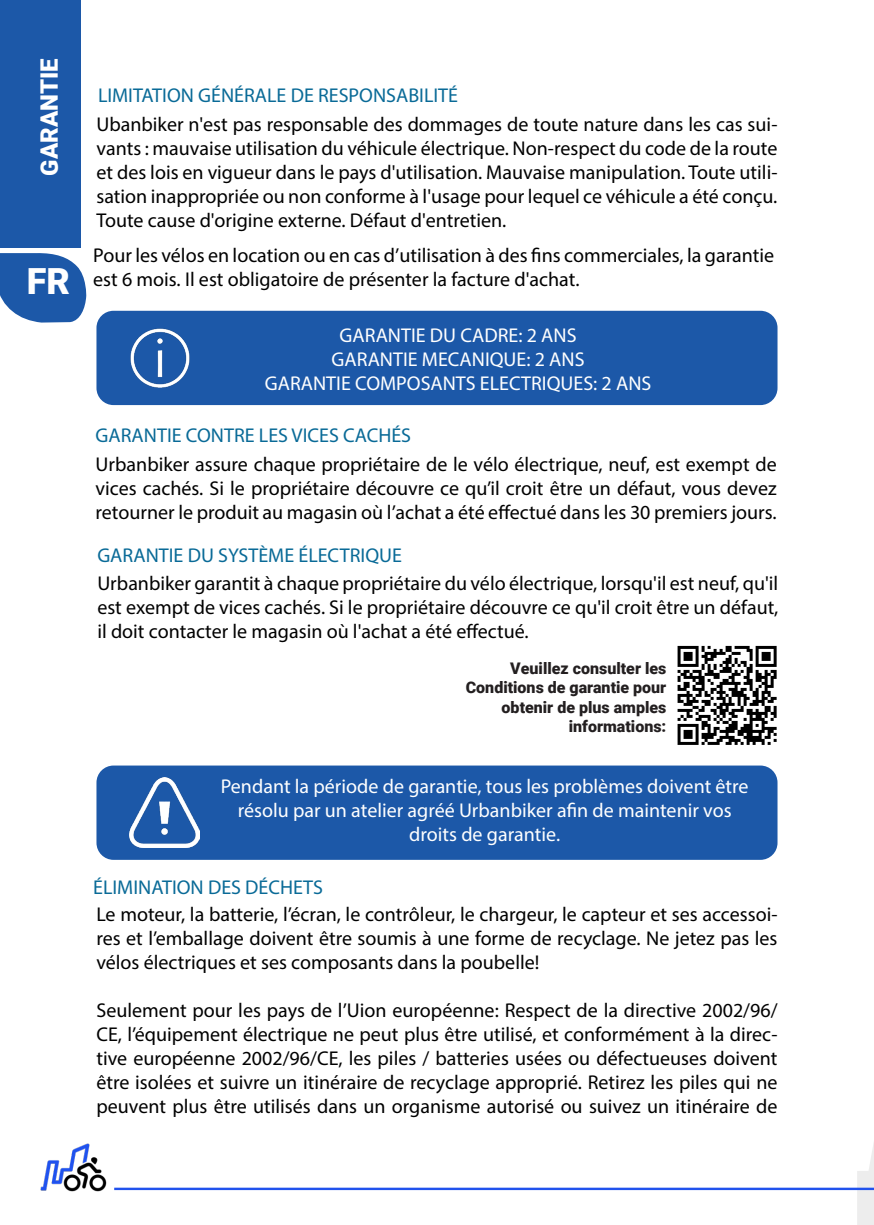
<style>
.page{position:relative;width:874px;height:1225px;background:#fff}
.page>*{position:absolute;margin:0;border:0;box-sizing:border-box;transform-origin:0 0}
.t1{font:900 36px "Roboto";color:#fff}
.t2{font:900 24px "Roboto";color:#fff}
.t3{font:20px/24px "Myriad Pro";color:#000;text-align:justify}
.t4{font:20px/24px "Myriad Pro";color:#fff;text-align:center}
.t5{font:20px "Myriad Pro";color:#096a97}
.t6{font:900 16px/19.2px "Roboto";color:#231f20;text-align:right}
</style>
<div class="page">
<img style="left:40px;top:1143px;width:67px;height:49px">
<svg style="left:0;top:253px;width:87px;height:69px;background:#3b6eb3"></svg>
<div style="left:0;top:0;width:81px;height:247px;background:#1c58a8"></div>
<div style="left:96px;top:311px;width:681px;height:94px;background:#1c58a8;border-radius:17px"></div>
<img style="left:130px;top:328px;width:60px;height:60px">
<div style="left:96px;top:765px;width:681px;height:95px;background:#1c58a8;border-radius:17px"></div>
<svg style="left:114px;top:645px;width:759px;height:580px"></svg>
<p class="t2" style="left:32px;top:175px;width:119px;rotate:-90deg">GARANTIE</p>
<p class="t1" style="left:27px;top:256px;width:45px">FR</p>
<p class="t5" style="left:98px;top:83px;width:361px">LIMITATION GÉNÉRALE DE RESPONSABILITÉ</p>
<p class="t3" style="left:96px;top:112px;width:682px">Ubanbiker n'est pas responsable des dommages de toute nature dans les cas sui&shy;vants : mauvaise utilisation du véhicule électrique. Non-respect du code de la route et des lois en vigueur dans le pays d'utilisation. Mauvaise manipulation. Toute utili&shy;sation inappropriée ou non conforme à l'usage pour lequel ce véhicule a été conçu.<br>Toute cause d'origine externe. Défaut d'entretien.</p>
<p class="t3" style="left:93px;top:243px;width:682px">Pour les vélos en location ou en cas d’utilisation à des fins commerciales, la garantie est 6 mois. Il est obligatoire de présenter la facture d'achat.</p>
<p class="t4" style="left:339px;top:323px;width:238px">GARANTIE DU CADRE: 2 ANS</p>
<p class="t4" style="left:331px;top:347px;width:254px">GARANTIE MECANIQUE: 2 ANS</p>
<p class="t4" style="left:265px;top:371px;width:388px">GARANTIE COMPOSANTS ELECTRIQUES: 2 ANS</p>
<p class="t5" style="left:95px;top:423px;width:317px">GARANTIE CONTRE LES VICES CACHÉS</p>
<p class="t3" style="left:95px;top:452px;width:682px">Urbanbiker assure chaque propriétaire de le vélo électrique, neuf, est exempt de vices cachés. Si le propriétaire découvre ce qu’il croit être un défaut, vous devez retourner le produit au magasin où l’achat a été effectué dans les 30 premiers jours.</p>
<p class="t5" style="left:97px;top:543px;width:306px">GARANTIE DU SYSTÈME ÉLECTRIQUE</p>
<p class="t3" style="left:97px;top:571px;width:682px">Urbanbiker garantit à chaque propriétaire du vélo électrique, lorsqu'il est neuf, qu'il est exempt de vices cachés. Si le propriétaire découvre ce qu'il croit être un défaut, il doit contacter le magasin où l'achat a été effectué.</p>
<p class="t6" style="left:465px;top:658px;width:202px">Veuillez consulter les<br>Conditions de garantie pour obtenir de plus amples informations:</p>
<p class="t4" style="left:221px;top:773px;width:529px">Pendant la période de garantie, tous les problèmes doivent être résolu par un atelier agréé Urbanbiker afin de maintenir vos droits de garantie.</p>
<p class="t5" style="left:93px;top:875px;width:231px">ÉLIMINATION DES DÉCHETS</p>
<p class="t3" style="left:96px;top:902px;width:682px">Le moteur, la batterie, l’écran, le contrôleur, le chargeur, le capteur et ses accessoi&shy;res et l’emballage doivent être soumis à une forme de recyclage. Ne jetez pas les vélos électriques et ses composants dans la poubelle!</p>
<p class="t3" style="left:96px;top:998px;width:682px">Seulement pour les pays de l’Uion européenne: Respect de la directive 2002/96/ CE, l’équipement électrique ne peut plus être utilisé, et conformément à la direc&shy;tive européenne 2002/96/CE, les piles / batteries usées ou défectueuses doivent être isolées et suivre un itinéraire de recyclage approprié. Retirez les piles qui ne peuvent plus être utilisés dans un organisme autorisé ou suivez un itinéraire de</p>
</div>
